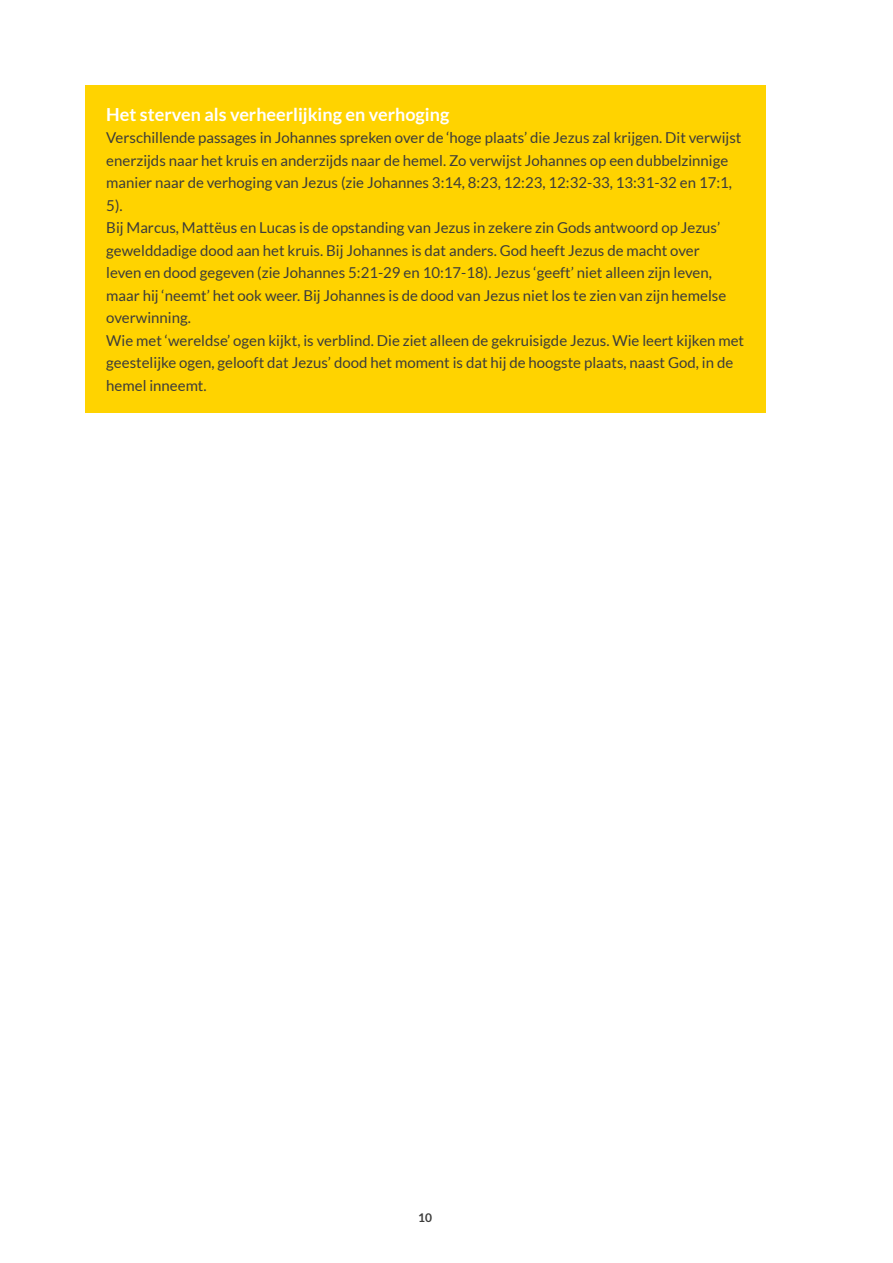
<style>
.page{position:relative;width:893px;height:1263px;background:#fff}
.page>*{position:absolute;margin:0;border:0;box-sizing:border-box;transform-origin:0 0}
.t1{font:700 18px "Lato";color:#fff}
.t2{font:15px/22.5px "Lato";color:#3c3c3b}
.t3{font:700 12px "Lato";color:#3c3c3b}
</style>
<div class="page">
<div style="left:85px;top:85px;width:680px;height:327px;background:#ffd300"></div>
<p class="t1" style="left:106px;top:104px;width:345px">Het sterven als verheerlijking en verhoging</p>
<p class="t2" style="left:106px;top:127px;width:639px">Verschillende passages in Johannes spreken over de ‘hoge plaats’ die Jezus zal krijgen. Dit verwijst enerzijds naar het kruis en anderzijds naar de hemel. Zo verwijst Johannes op een dubbelzinnige manier naar de verhoging van Jezus (zie Johannes 3:14, 8:23, 12:23, 12:32-33, 13:31-32 en 17:1, 5).<br>Bij Marcus, Mattëus en Lucas is de opstanding van Jezus in zekere zin Gods antwoord op Jezus’ gewelddadige dood aan het kruis. Bij Johannes is dat anders. God heeft Jezus de macht over<br>leven en dood gegeven (zie Johannes 5:21-29 en 10:17-18). Jezus ‘geeft’ niet alleen zijn leven, maar hij ‘neemt’ het ook weer. Bij Johannes is de dood van Jezus niet los te zien van zijn hemelse overwinning.<br>Wie met ‘wereldse’ ogen kijkt, is verblind. Die ziet alleen de gekruisigde Jezus. Wie leert kijken met geestelijke ogen, gelooft dat Jezus’ dood het moment is dat hij de hoogste plaats, naast God, in de hemel inneemt.</p>
<p class="t3" style="left:418px;top:1211px;width:15px">10</p>
</div>
